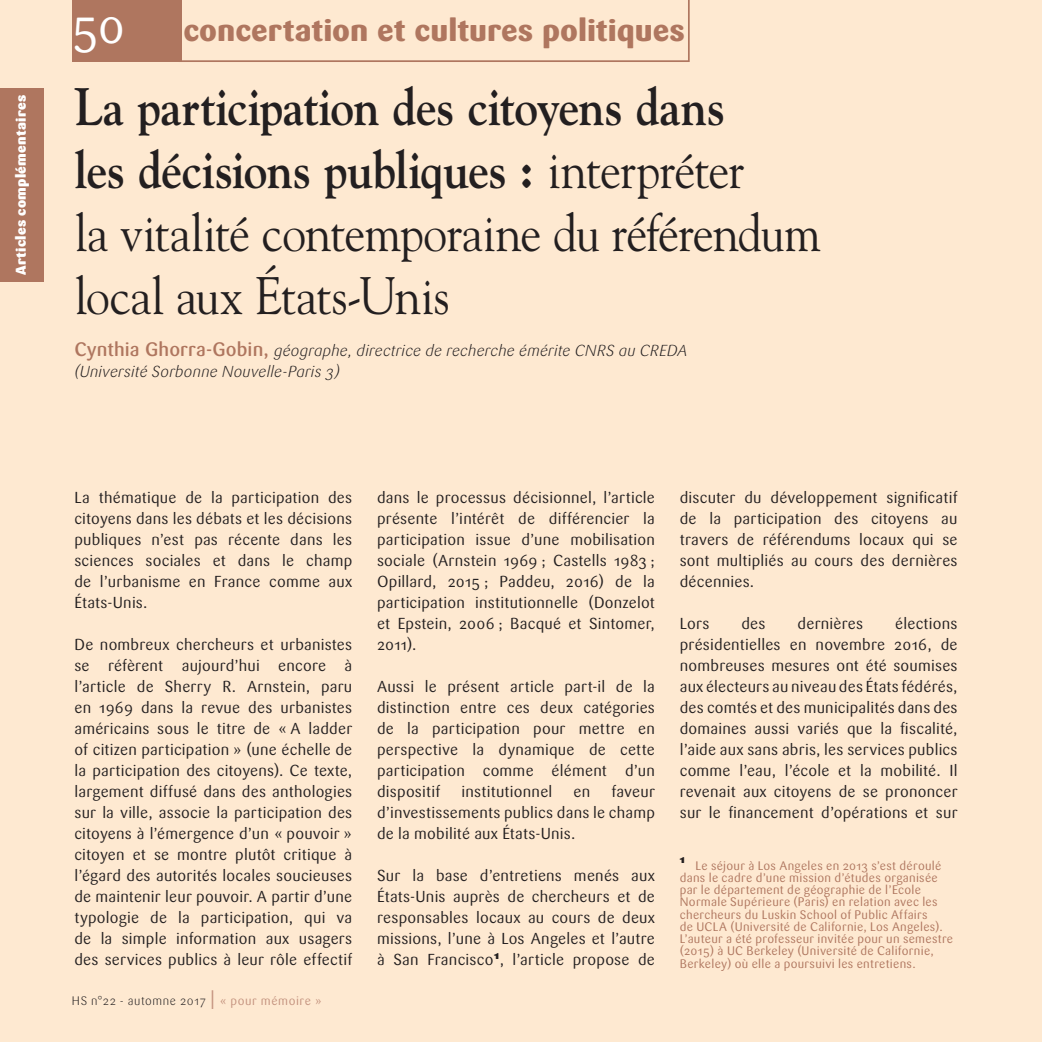
<style>
.page{position:relative;width:1042px;height:1042px;background:#fee9d1}
.page>*{position:absolute;margin:0;border:0;box-sizing:border-box;transform-origin:0 0}
.titre_de_l_article{font:52.5px/63px "Goudy";letter-spacing:-.02em;color:#231f20;scale:.9 1}
.t1{font:49px "Sari";color:#fff}
.t2{font:800 30.8px "Sari";color:#af765f}
.texte_courant{font:15.75px/21px "Sari";letter-spacing:.015em;color:#231f20;text-align:justify}
.texte_courant-2{font:italic 300 15.75px/21px "Sari";letter-spacing:.015em;color:#231f20}
.légende{font:900 14px "Sari";letter-spacing:.02em;color:#fff}
.appel_de_note_bas_de{font:12.25px/12.2px "Sari";letter-spacing:.025em;color:#af765f}
.t3{font:300 12.25px "Sari";letter-spacing:.05em;color:#231f20}
.appel_de_note_bas_de-2{font:900 11.2px "Sari";color:#231f20}
.s1{font-weight:700}
.s2{font-weight:500;font-style:normal;font-size:19.25px;color:#af765f}
.s3{font-size:24.5px;color:#c4937f}
.s4{font-weight:400;color:#c4937f}
</style>
<div class="page">
<div style="left:72px;top:0;width:109px;height:62px;background:#af765f"></div>
<svg style="left:181px;top:0;width:509px;height:62px"></svg>
<div style="left:0;top:88px;width:43px;height:194px;background:#af765f"></div>
<p class="légende" style="left:12px;top:275px;width:181px;rotate:-90deg">Articles complémentaires</p>
<h2 class="t1" style="left:72px;top:-2px;width:55px">50</h2>
<p class="t2" style="left:183px;top:11px;width:503px">concertation et cultures politiques</p>
<p class="titre_de_l_article" style="left:74px;top:74px;width:831px"><span class="s1">La participation des citoyens dans<br>les décisions publiques :</span> interpréter<br>la vitalité contemporaine du référendum local aux États-Unis</p>
<p class="texte_courant-2" style="left:74px;top:340px;width:615px"><span class="s2">Cynthia Ghorra-Gobin,</span> géographe, directrice de recherche émérite CNRS au CREDA (Université Sorbonne Nouvelle-Paris 3)</p>
<p class="texte_courant" style="left:74px;top:487px;width:279px">La thématique de la participation des citoyens dans les débats et les décisions publiques n’est pas récente dans les sciences sociales et dans le champ de l’urbanisme en France comme aux États-Unis.</p>
<p class="texte_courant" style="left:74px;top:634px;width:279px">De nombreux chercheurs et urbanistes se réfèrent aujourd’hui encore à l’article de Sherry R. Arnstein, paru en 1969 dans la revue des urbanistes américains sous le titre de « A ladder of citizen participation » (une échelle de la participation des citoyens). Ce texte, largement diffusé dans des anthologies sur la ville, associe la participation des citoyens à l’émergence d’un « pouvoir » citoyen et se montre plutôt critique à l’égard des autorités locales soucieuses de maintenir leur pouvoir. A partir d’une typologie de la participation, qui va de la simple information aux usagers des services publics à leur rôle effectif</p>
<p class="t3" style="left:72px;top:993px;width:251px">HS n°22 - automne 2017 <span class="s3">l</span> <span class="s4">« pour mémoire »</span></p>
<p class="texte_courant" style="left:377px;top:487px;width:279px">dans le processus décisionnel, l’article présente l’intérêt de différencier la participation issue d’une mobilisation sociale (Arnstein 1969 ; Castells 1983 ; Opillard, 2015 ; Paddeu, 2016) de la participation institutionnelle (Donzelot et Epstein, 2006 ; Bacqué et Sintomer, 2011).</p>
<p class="texte_courant" style="left:377px;top:676px;width:279px">Aussi le présent article part-il de la distinction entre ces deux catégories de la participation pour mettre en perspective la dynamique de cette participation comme élément d’un dispositif</p>
<p class="texte_courant" style="left:377px;top:781px;width:279px;text-indent:234px">faveur d’investissements publics dans le champ de la mobilité aux États-Unis.</p>
<p class="texte_courant" style="left:377px;top:865px;width:279px">Sur la base d’entretiens menés aux États-Unis auprès de chercheurs et de responsables locaux au cours de deux missions, l’une à Los Angeles et l’autre à San Francisco<sup>1</sup>, l’article propose de</p>
<p class="texte_courant" style="left:461px;top:781px;width:92px">institutionnel</p>
<p class="texte_courant" style="left:573px;top:781px;width:18px">en</p>
<p class="texte_courant" style="left:680px;top:487px;width:279px">discuter du développement significatif de la participation des citoyens au travers de référendums locaux qui se sont multipliés au cours des dernières décennies.</p>
<p class="texte_courant" style="left:680px;top:613px;width:31px">Lors</p>
<p class="texte_courant" style="left:741px;top:613px;width:26px">des</p>
<p class="texte_courant" style="left:797px;top:613px;width:67px">dernières</p>
<p class="texte_courant" style="left:680px;top:613px;width:279px;text-indent:215px">élections présidentielles en novembre 2016, de nombreuses mesures ont été soumises aux électeurs au niveau des États fédérés, des comtés et des municipalités dans des domaines aussi variés que la fiscalité, l’aide aux sans abris, les services publics comme l’eau, l’école et la mobilité. Il revenait aux citoyens de se prononcer sur le financement d’opérations et sur</p>
<p class="appel_de_note_bas_de-2" style="left:680px;top:852px;width:7px">1</p>
<p class="appel_de_note_bas_de" style="left:680px;top:859px;width:275px;text-indent:16px">Le séjour à Los Angeles en 2013 s’est déroulé dans le cadre d’une mission d’études organisée par le département de géographie de l’Ecole Normale Supérieure (Paris) en relation avec les chercheurs du Luskin School of Public Affairs<br>de UCLA (Université de Californie, Los Angeles).<br>L’auteur a été professeur invitée pour un semestre (2015) à UC Berkeley (Université de Californie, Berkeley) où elle a poursuivi les entretiens.</p>
</div>
